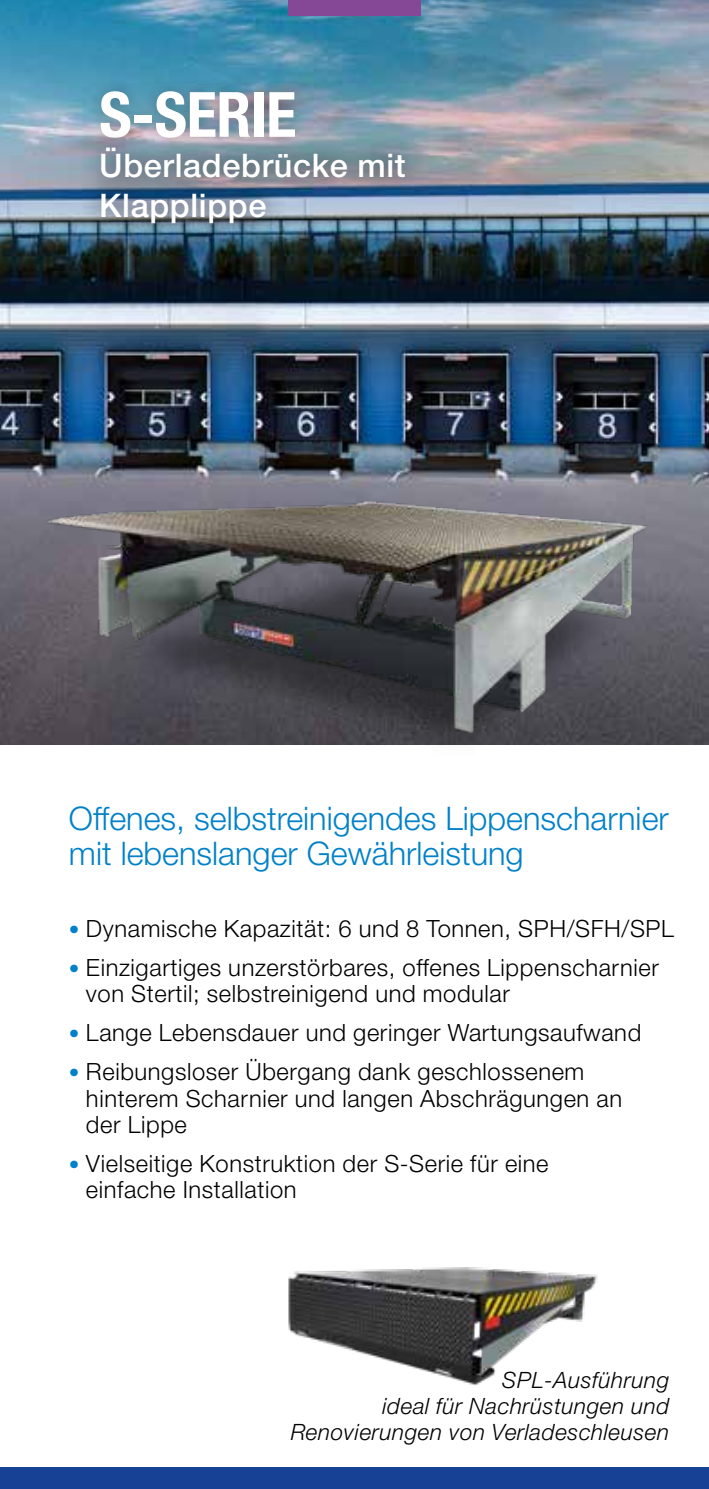
<style>
.page{position:relative;width:709px;height:1489px;background:#fff}
.page>*{position:absolute;margin:0;border:0;box-sizing:border-box;transform-origin:0 0}
.t1{font:700 condensed 62.5px "Helvetica Neue LT Std";letter-spacing:-.005em;color:#fff}
.t2{font:300 32.5px/35px "Helvetica Neue LT Std";color:#0081c9}
.t3{font:500 32.5px/40px "Helvetica Neue LT Std";letter-spacing:.02em;color:#fff}
.t4{font:300 23.75px/26.2px "Helvetica Neue LT Std";letter-spacing:.025em;color:#000}
.t5{font:italic 300 22.5px/26.2px "Helvetica Neue LT Std";letter-spacing:.025em;color:#000;text-align:right}
.s1{font-size:21.25px;color:#0081c9}
</style>
<div class="page">
<div style="left:0;top:1467px;width:709px;height:21px;background:#164194"></div>
<img style="left:0;top:262px;width:709px;height:482px">
<img style="left:0;top:0;width:709px;height:262px">
<div style="left:288px;top:0;width:133px;height:15px;background:#854896"></div>
<img style="left:1px;top:429px;width:707px;height:316px">
<img style="left:288px;top:1267px;width:310px;height:119px">
<div style="left:88px;top:78px;width:219px;height:73px;background:#000;opacity:.24"></div>
<div style="left:79px;top:125px;width:347px;height:119px;background:#000;opacity:.75"></div>
<h1 class="t1" style="left:99px;top:77px;width:198px">S-SERIE</h1>
<h2 class="t3" style="left:99px;top:145px;width:308px">Überladebrücke mit<br>Klapplippe</h2>
<h2 class="t2" style="left:69px;top:800px;width:601px">Offenes, selbstreinigendes Lippenscharnier mit lebenslanger Gewährleistung</h2>
<p class="t4" style="left:69px;top:914px;width:606px"><span class="s1">•</span> Dynamische Kapazität: 6 und 8 Tonnen, SPH/SFH/SPL</p>
<p class="t4" style="left:86px;top:953px;width:574px;text-indent:-17px"><span class="s1">•</span> Einzigartiges unzerstörbares, offenes Lippenscharnier von Stertil; selbstreinigend und modular</p>
<p class="t4" style="left:69px;top:1019px;width:574px"><span class="s1">•</span> Lange Lebensdauer und geringer Wartungsaufwand</p>
<p class="t4" style="left:86px;top:1058px;width:537px;text-indent:-17px"><span class="s1">•</span> Reibungsloser Übergang dank geschlossenem hinterem Scharnier und langen Abschrägungen an der Lippe</p>
<p class="t4" style="left:86px;top:1149px;width:464px;text-indent:-17px"><span class="s1">•</span> Vielseitige Konstruktion der S-Serie für eine einfache Installation</p>
<p class="t5" style="left:291px;top:1366px;width:380px">SPL-Ausführung<br>ideal für Nachrüstungen und<br>Renovierungen von Verladeschleusen</p>
</div>
